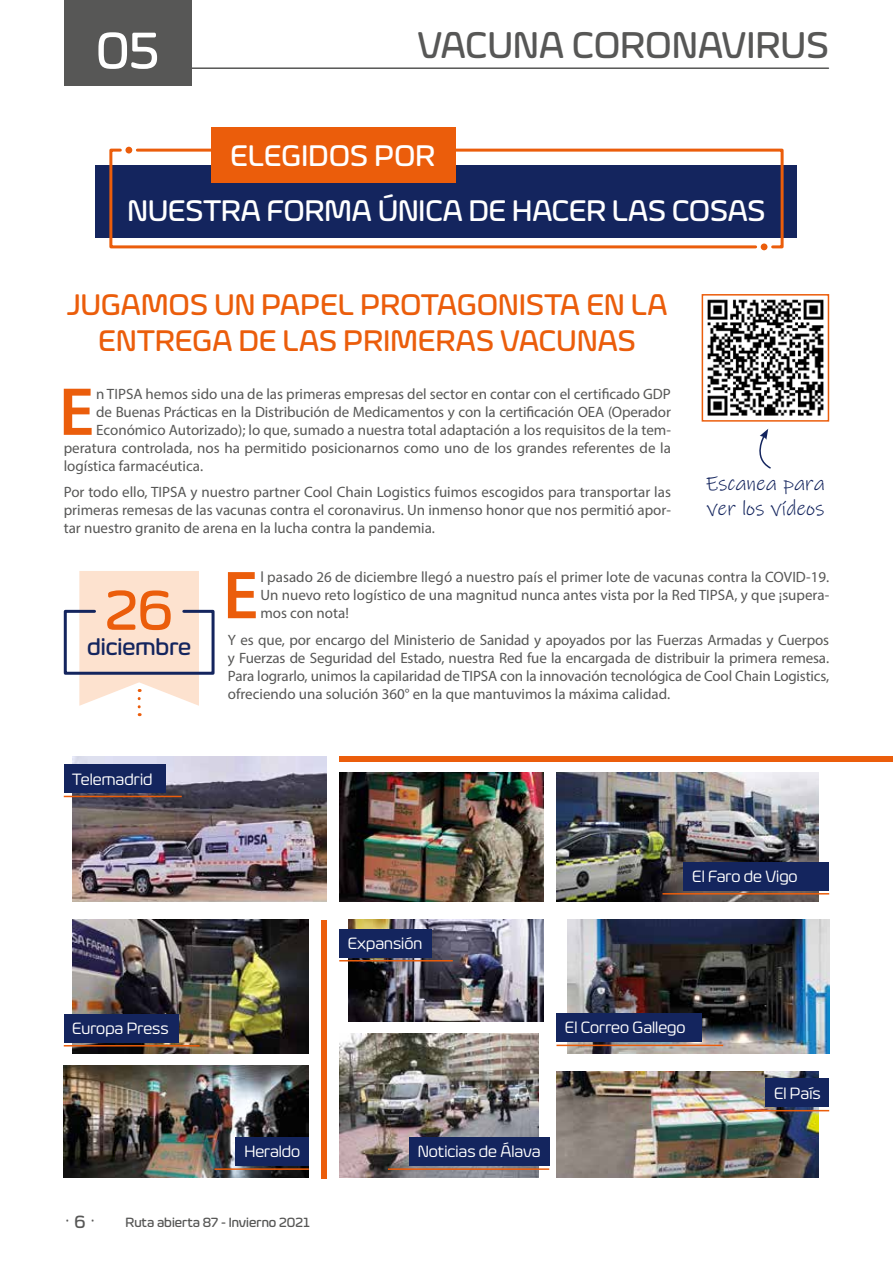
<style>
.page{position:relative;width:893px;height:1263px;background:#fff}
.page>*{position:absolute;margin:0;border:0;box-sizing:border-box;transform-origin:0 0}
.t1{font:600 68.4px "Myriad Pro";color:#eb5d0b}
.t2{font:500 57px "Eurosoft";color:#eb5d0b}
.t3{font:500 52.5px "Eurosoft";color:#fff}
.t4{font:500 37.5px "Eurosoft";letter-spacing:.01em;color:#575756}
.t5{font:500 30px/36px "Eurosoft";letter-spacing:.01em;color:#eb5d0b;text-align:center}
.t6{font:500 30px "Eurosoft";color:#fff}
.t7{font:500 24px "Eurosoft";color:#14255e}
.t8{font:21px/25.2px "Ink Free";color:#14255e}
.t9{font:500 18px "Eurosoft";color:#575756}
.t10{font:16.5px "Eurosoft";color:#fff}
.t11{font:15px/18px "Myriad Pro";color:#575756;text-align:justify}
.t12{font:500 13.5px "Eurosoft";color:#575756}
</style>
<div class="page">
<hr style="left:73px;top:67px;width:755px;height:2px;background:#575756">
<div style="left:64px;top:0;width:127px;height:85px;background:#575756"></div>
<img style="left:339px;top:772px;width:205px;height:130px">
<div style="left:96px;top:166px;width:701px;height:72px;background:#14255e"></div>
<svg style="left:759px;top:148px;width:26px;height:102px"></svg>
<svg style="left:108px;top:147px;width:651px;height:102px"></svg>
<div style="left:125px;top:147px;width:7px;height:7px;background:#eb5d0b;border-radius:50%"></div>
<div style="left:761px;top:243px;width:6px;height:7px;background:#eb5d0b;border-radius:50%"></div>
<div style="left:211px;top:128px;width:244px;height:55px;background:#eb5d0b"></div>
<svg style="left:63px;top:571px;width:152px;height:145px"></svg>
<img style="left:72px;top:757px;width:255px;height:145px">
<img style="left:72px;top:920px;width:237px;height:133px">
<div style="left:64px;top:1014px;width:114px;height:28px;background:#14255e"></div>
<hr style="left:64px;top:1045px;width:136px;height:1px;background:#eb5d0b">
<div style="left:64px;top:764px;width:102px;height:29px;background:#14255e"></div>
<hr style="left:64px;top:796px;width:118px;height:1px;background:#eb5d0b">
<img style="left:556px;top:772px;width:262px;height:130px">
<div style="left:684px;top:862px;width:145px;height:28px;background:#14255e"></div>
<hr style="left:662px;top:893px;width:167px;height:1px;background:#eb5d0b">
<div style="left:339px;top:757px;width:554px;height:5px;background:#eb5d0b"></div>
<img style="left:349px;top:920px;width:195px;height:102px">
<div style="left:339px;top:929px;width:93px;height:28px;background:#14255e"></div>
<hr style="left:339px;top:960px;width:114px;height:1px;background:#eb5d0b">
<img style="left:556px;top:1071px;width:262px;height:107px">
<div style="left:322px;top:920px;width:5px;height:258px;background:#eb5d0b"></div>
<div style="left:766px;top:1079px;width:63px;height:28px;background:#14255e"></div>
<hr style="left:744px;top:1110px;width:85px;height:1px;background:#eb5d0b">
<img style="left:568px;top:920px;width:261px;height:133px">
<div style="left:556px;top:1013px;width:146px;height:29px;background:#14255e"></div>
<hr style="left:556px;top:1045px;width:167px;height:1px;background:#eb5d0b">
<img style="left:339px;top:1033px;width:199px;height:145px">
<div style="left:409px;top:1137px;width:140px;height:29px;background:#14255e"></div>
<hr style="left:388px;top:1168px;width:161px;height:2px;background:#eb5d0b">
<img style="left:64px;top:1066px;width:245px;height:112px">
<div style="left:236px;top:1137px;width:73px;height:29px;background:#14255e"></div>
<hr style="left:214px;top:1168px;width:95px;height:2px;background:#eb5d0b">
<img style="left:707px;top:299px;width:117px;height:117px">
<div style="left:702px;top:294px;width:127px;height:128px;border:2px solid #eb5d0b"></div>
<svg style="left:759px;top:429px;width:12px;height:40px"></svg>
<h3 class="t3" style="left:96px;top:21px;width:64px">05</h3>
<h3 class="t4" style="left:417px;top:24px;width:413px">VACUNA CORONAVIRUS</h3>
<h3 class="t6" style="left:230px;top:138px;width:206px">ELEGIDOS POR</h3>
<h3 class="t6" style="left:127px;top:194px;width:639px">NUESTRA FORMA ÚNICA DE HACER LAS COSAS</h3>
<h3 class="t5" style="left:67px;top:287px;width:602px">JUGAMOS UN PAPEL PROTAGONISTA EN LA<br>ENTREGA DE LAS PRIMERAS VACUNAS</h3>
<h1 class="t1" style="left:59px;top:368px;width:37px">E</h1>
<p class="t11" style="left:96px;top:385px;width:576px">n TIPSA hemos sido una de las primeras empresas del sector en contar con el certificado GDP</p>
<p class="t11" style="left:96px;top:403px;width:576px">de Buenas Prácticas en la Distribución de Medicamentos y con la certificación OEA (Operador</p>
<p class="t11" style="left:96px;top:421px;width:576px">Económico Autorizado); lo que, sumado a nuestra total adaptación a los requisitos de la tem-</p>
<p class="t11" style="left:64px;top:439px;width:609px">peratura controlada, nos ha permitido posicionarnos como uno de los grandes referentes de la</p>
<p class="t11" style="left:64px;top:457px;width:141px">logística farmacéutica.</p>
<p class="t11" style="left:64px;top:483px;width:609px">Por todo ello, TIPSA y nuestro partner Cool Chain Logistics fuimos escogidos para transportar las primeras remesas de las vacunas contra el coronavirus. Un inmenso honor que nos permitió apor&shy;tar nuestro granito de arena en la lucha contra la pandemia.</p>
<h3 class="t8" style="left:706px;top:471px;width:121px">Escanea para ver los vídeos</h3>
<h2 class="t2" style="left:105px;top:578px;width:69px">26</h2>
<h3 class="t7" style="left:87px;top:633px;width:106px">diciembre</h3>
<p class="t10" style="left:72px;top:770px;width:82px">Telemadrid</p>
<p class="t10" style="left:72px;top:1019px;width:98px">Europa Press</p>
<h1 class="t1" style="left:223px;top:552px;width:37px">E</h1>
<p class="t11" style="left:260px;top:568px;width:570px">l pasado 26 de diciembre llegó a nuestro país el primer lote de vacunas contra la COVID-19.<br>Un nuevo reto logístico de una magnitud nunca antes vista por la Red TIPSA, y que ¡supera&shy;mos con nota!</p>
<p class="t11" style="left:228px;top:630px;width:603px">Y es que, por encargo del Ministerio de Sanidad y apoyados por las Fuerzas Armadas y Cuerpos y Fuerzas de Seguridad del Estado, nuestra Red fue la encargada de distribuir la primera remesa.<br>Para lograrlo, unimos la capilaridad de TIPSA con la innovación tecnológica de Cool Chain Logistics, ofreciendo una solución 360° en la que mantuvimos la máxima calidad.</p>
<p class="t10" style="left:348px;top:934px;width:76px">Expansión</p>
<p class="t10" style="left:692px;top:867px;width:107px">El Faro de Vigo</p>
<p class="t10" style="left:565px;top:1018px;width:122px">El Correo Gallego</p>
<p class="t10" style="left:244px;top:1142px;width:58px">Heraldo</p>
<p class="t10" style="left:418px;top:1142px;width:125px">Noticias de Álava</p>
<p class="t10" style="left:774px;top:1084px;width:48px">El País</p>
<p class="t9" style="left:64px;top:1212px;width:34px">· 6 ·</p>
<p class="t12" style="left:125px;top:1214px;width:186px">Ruta abierta 87 - Invierno 2021</p>
</div>
